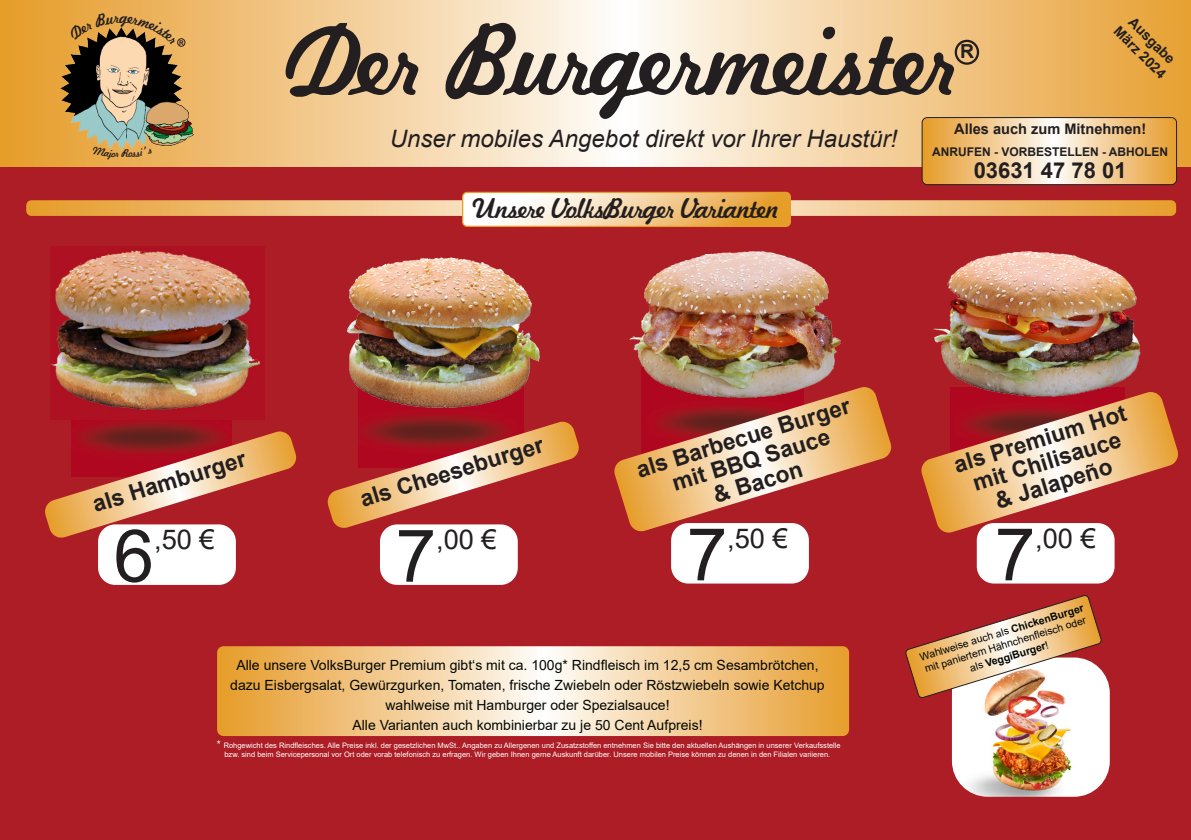
<style>
.page{position:relative;width:1191px;height:840px;background:#fff}
.page>*{position:absolute;margin:0;border:0;box-sizing:border-box;transform-origin:0 0}
.t1{font:72.8px "Arial";color:#231f20}
.t2{font:72px "Kavaler Kursive";color:#231f20}
.t3{font:27.2px "Arial";color:#231f20}
.t4{font:italic 24px "Arial";color:#231f20}
.t5{font:700 22.6px "Arial";color:#231f20}
.t6{font:700 22px "Arial";color:#231f20}
.t7{font:20px "Kavaler Kursive";color:#231f20}
.t8{font:700 19.4px "Arial";color:#231f20}
.t9{font:700 14.6px "Arial";color:#231f20}
.t10{font:14px "Arial";color:#040803}
.t11{font:700 14px "Arial";color:#231f20}
.t12{font:700 12px "Arial";color:#231f20}
.t13{font:10.6px/12.6px "Arial";color:#040803;text-align:center}
.t14{font:7.6px "Arial";color:#fff}
.t15{font:700 6.4px "Arial";color:#231f20}
.s1{font-size:10.2px}
.s2{font-weight:700}
</style>
<div class="page">
<div style="left:0;top:0;width:1191px;height:839px;background:#ad1d26"></div>
<svg style="left:0;top:0;width:1191px;height:167px"></svg>
<svg style="left:26px;top:194px;width:1150px;height:31px"></svg>
<div style="left:462px;top:192px;width:329px;height:35px;border:1px solid #e69e29;border-radius:4px"></div>
<img style="left:59px;top:25px;width:136px;height:126px">
<div style="left:177px;top:38px;width:8px;height:9px;border:1px solid #231f20;border-radius:50%"></div>
<div style="left:954px;top:40px;width:25px;height:25px;border:2px solid #231f20;border-radius:50%"></div>
<svg style="left:217px;top:646px;width:632px;height:89px"></svg>
<img style="left:933px;top:251px;width:208px;height:141px">
<img style="left:629px;top:251px;width:212px;height:136px">
<div style="left:98px;top:524px;width:138px;height:60px;background:#fff;border-radius:17px"></div>
<img style="left:51px;top:246px;width:213px;height:173px">
<img style="left:347px;top:226px;width:235px;height:189px">
<svg style="left:45px;top:431px;width:252px;height:107px"></svg>
<svg style="left:327px;top:421px;width:252px;height:108px"></svg>
<div style="left:380px;top:524px;width:138px;height:60px;background:#fff;border-radius:17px"></div>
<div style="left:671px;top:522px;width:138px;height:61px;background:#fff;border-radius:17px"></div>
<svg style="left:921px;top:392px;width:257px;height:141px"></svg>
<div style="left:976px;top:522px;width:138px;height:61px;background:#fff;border-radius:17px"></div>
<svg style="left:614px;top:387px;width:278px;height:145px"></svg>
<svg style="left:922px;top:117px;width:254px;height:67px"></svg>
<div style="left:921px;top:117px;width:256px;height:68px;border:1px solid #231f20;border-radius:5px"></div>
<img style="left:952px;top:670px;width:157px;height:126px">
<svg style="left:905px;top:595px;width:196px;height:102px"></svg>
<svg style="left:93px;top:146px;width:59px;height:13px"></svg>
<svg style="left:68px;top:13px;width:108px;height:31px"></svg>
<p class="t15" style="left:179px;top:38px;width:6px">R</p>
<p class="t11" style="left:1138px;top:13px;width:61px;rotate:45deg">Ausgabe</p>
<p class="t2" style="left:286px;top:16px;width:667px">Der Burgermeister</p>
<p class="t4" style="left:390px;top:122px;width:509px">Unser mobiles Angebot direkt vor Ihrer Haustür!</p>
<p class="t11" style="left:1123px;top:22px;width:68px;rotate:45deg">März 2024</p>
<p class="t8" style="left:960px;top:38px;width:15px">R</p>
<p class="t9" style="left:954px;top:118px;width:194px">Alles auch zum Mitnehmen!</p>
<p class="t12" style="left:932px;top:143px;width:238px">ANRUFEN - VORBESTELLEN - ABHOLEN</p>
<p class="t6" style="left:973px;top:154px;width:154px">03631 47 78 01</p>
<p class="t7" style="left:473px;top:196px;width:305px">Unsere VolksBurger Varianten</p>
<p class="t5" style="left:89px;top:489px;width:160px;rotate:-17deg">als Hamburger</p>
<p class="t1" style="left:114px;top:505px;width:42px">6</p>
<p class="t3" style="left:154px;top:520px;width:62px">,50 €</p>
<p class="t5" style="left:632px;top:454px;width:223px;rotate:-17deg">als Barbecue Burger</p>
<p class="t5" style="left:668px;top:468px;width:165px;rotate:-17deg">mit BBQ Sauce</p>
<p class="t5" style="left:356px;top:484px;width:192px;rotate:-17deg">als Cheeseburger</p>
<p class="t1" style="left:395px;top:505px;width:42px">7</p>
<p class="t3" style="left:436px;top:520px;width:62px">,00 €</p>
<p class="t1" style="left:686px;top:504px;width:42px">7</p>
<p class="t3" style="left:727px;top:519px;width:62px">,50 €</p>
<p class="t5" style="left:709px;top:480px;width:94px;rotate:-17deg">&amp; Bacon</p>
<p class="t5" style="left:950px;top:449px;width:181px;rotate:-17deg">als Premium Hot</p>
<p class="t5" style="left:968px;top:468px;width:155px;rotate:-17deg">mit Chilisauce</p>
<p class="t5" style="left:991px;top:485px;width:123px;rotate:-17deg">&amp; Jalapeño</p>
<p class="t1" style="left:994px;top:504px;width:42px">7</p>
<p class="t3" style="left:1035px;top:519px;width:62px">,00 €</p>
<p class="t10" style="left:236px;top:654px;width:583px">Alle unsere VolksBurger Premium gibt‘s mit ca. 100g* Rindfleisch im 12,5 cm Sesambrötchen,</p>
<p class="t10" style="left:230px;top:674px;width:596px">dazu Eisbergsalat, Gewürzgurken, Tomaten, frische Zwiebeln oder Röstzwiebeln sowie Ketchup</p>
<p class="t10" style="left:385px;top:694px;width:285px">wahlweise mit Hamburger oder Spezialsauce!</p>
<p class="t10" style="left:352px;top:714px;width:351px">Alle Varianten auch kombinierbar zu je 50 Cent Aufpreis!</p>
<p class="t14" style="left:217px;top:740px;width:625px"><span class="s1">*</span> Rohgewicht des Rindfleisches. Alle Preise inkl. der gesetzlichen MwSt.. Angaben zu Allergenen und Zusatzstoffen entnehmen Sie bitte den aktuellen Aushängen in unserer Verkaufsstelle</p>
<p class="t14" style="left:224px;top:749px;width:607px">bzw. sind beim Servicepersonal vor Ort oder vorab telefonisch zu erfragen. Wir geben Ihnen gerne Auskunft darüber. Unsere mobilen Preise können zu denen in den Filialen variieren.</p>
<p class="t13" style="left:918px;top:650px;width:172px;rotate:-17deg">Wahlweise auch als <span class="s2">ChickenBurger </span>mit paniertem Hähnchenfl eisch oder als <span class="s2">VeggiBurger</span>!</p>
</div>
